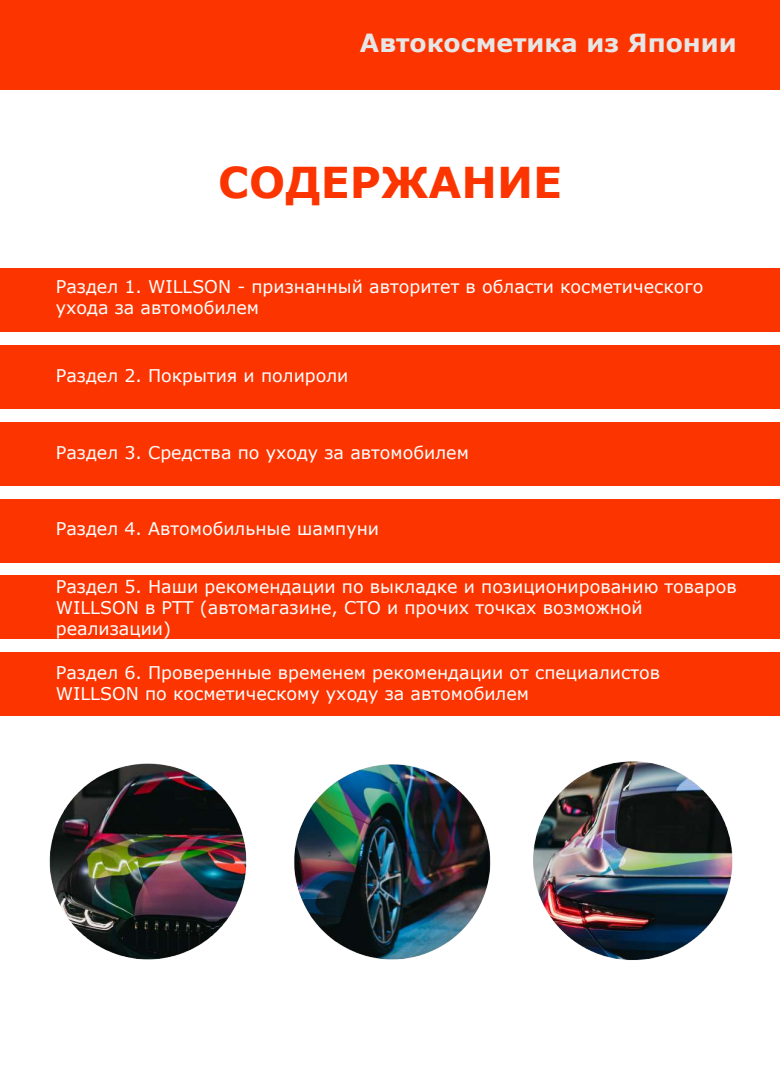
<style>
.page{position:relative;width:780px;height:1088px;background:#fff}
.page>*{position:absolute;margin:0;border:0;box-sizing:border-box;transform-origin:0 0}
.t1{font:700 42.5px "Verdana";color:#fc3500}
.t2{font:700 25px "Verdana";color:#e6e6e6}
.t3{font:17.5px/21px "Verdana";color:#fff}
</style>
<div class="page">
<div style="left:0;top:0;width:780px;height:90px;background:#fc3500"></div>
<div style="left:0;top:268px;width:780px;height:63px;background:#fc3500"></div>
<div style="left:0;top:345px;width:779px;height:63px;background:#fc3500"></div>
<div style="left:0;top:422px;width:780px;height:63px;background:#fc3500"></div>
<div style="left:0;top:499px;width:779px;height:63px;background:#fc3500"></div>
<div style="left:0;top:576px;width:779px;height:63px;background:#fc3500"></div>
<div style="left:0;top:653px;width:779px;height:63px;background:#fc3500"></div>
<img style="left:294px;top:764px;width:197px;height:196px">
<img style="left:533px;top:761px;width:200px;height:199px">
<img style="left:49px;top:763px;width:198px;height:197px">
<h2 class="t2" style="left:360px;top:25px;width:378px">Автокосметика из Японии</h2>
<h1 class="t1" style="left:218px;top:152px;width:345px">СОДЕРЖАНИЕ</h1>
<p class="t3" style="left:56px;top:276px;width:649px">Раздел 1. WILLSON - признанный авторитет в области косметического ухода за автомобилем</p>
<p class="t3" style="left:56px;top:365px;width:294px">Раздел 2. Покрытия и полироли</p>
<p class="t3" style="left:56px;top:441px;width:414px">Раздел 3. Средства по уходу за автомобилем</p>
<p class="t3" style="left:56px;top:518px;width:325px">Раздел 4. Автомобильные шампуни</p>
<p class="t3" style="left:56px;top:576px;width:682px">Раздел 5. Наши рекомендации по выкладке и позиционированию товаров<br>WILLSON в РТТ (автомагазине, СТО и прочих точках возможной реализации)</p>
<p class="t3" style="left:56px;top:662px;width:605px">Раздел 6. Проверенные временем рекомендации от специалистов<br>WILLSON по косметическому уходу за автомобилем</p>
</div>
